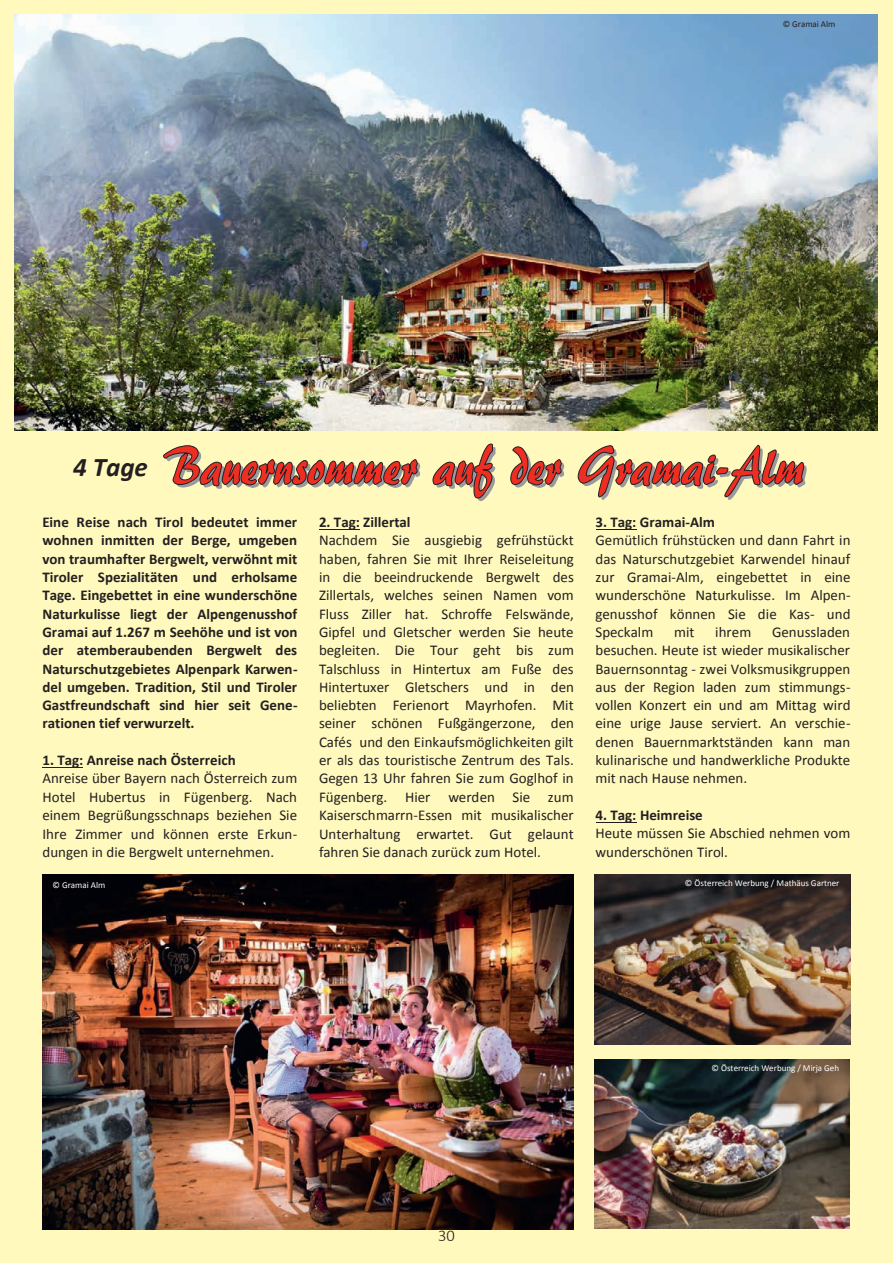
<style>
.page{position:relative;width:893px;height:1263px;background:#fff9bd}
.page>*{position:absolute;margin:0;border:0;box-sizing:border-box;transform-origin:0 0}
.t1{font:italic 700 27px "Calibri";color:#231f20}
.t2{font:300 16.5px "Calibri";color:#231f20}
.t3{font:15px/18.3px "Calibri";color:#231f20;text-align:justify}
.t4{font:700 15px/18.3px "Calibri";color:#231f20;text-align:justify}
.t5{font:9px "Calibri";color:#fff}
.t6{font:9px "Calibri";color:#231f20}
</style>
<div class="page">
<img style="left:14px;top:15px;width:863px;height:415px">
<svg style="left:163px;top:445px;width:257px;height:44px"></svg>
<svg style="left:433px;top:444px;width:63px;height:57px"></svg>
<svg style="left:510px;top:446px;width:54px;height:42px"></svg>
<svg style="left:578px;top:445px;width:229px;height:55px"></svg>
<img style="left:595px;top:1060px;width:254px;height:169px">
<img style="left:42px;top:875px;width:531px;height:354px">
<img style="left:595px;top:874px;width:255px;height:171px">
<hr style="left:42px;top:767px;width:41px;height:1px;background:#231f20">
<hr style="left:319px;top:529px;width:41px;height:1px;background:#231f20">
<hr style="left:596px;top:529px;width:40px;height:1px;background:#231f20">
<hr style="left:596px;top:822px;width:40px;height:1px;background:#231f20">
<p class="t6" style="left:783px;top:18px;width:54px">© Gramai Alm</p>
<h1 class="t1" style="left:73px;top:450px;width:76px">4 Tage</h1>
<p class="t4" style="left:42px;top:513px;width:257px">Eine Reise nach Tirol bedeutet immer wohnen inmitten der Berge, umgeben von traumhafter Bergwelt, verwöhnt mit Tiroler Spezialitäten und erholsame Tage. Eingebettet in eine wunderschöne Naturkulisse liegt der Alpengenusshof Gramai auf 1.267 m Seehöhe und ist von der atemberaubenden Bergwelt des Naturschutzgebietes Alpenpark Karwen&shy;del umgeben. Tradition, Stil und Tiroler Gastfreundschaft sind hier seit Gene&shy;rationen tief verwurzelt.</p>
<p class="t4" style="left:42px;top:751px;width:195px">1. Tag: Anreise nach Österreich</p>
<p class="t3" style="left:42px;top:769px;width:257px">Anreise über Bayern nach Österreich zum Hotel Hubertus in Fügenberg. Nach einem Begrüßungsschnaps beziehen Sie Ihre Zimmer und können erste Erkun&shy;dungen in die Bergwelt unternehmen.</p>
<p class="t5" style="left:53px;top:879px;width:54px">© Gramai Alm</p>
<p class="t4" style="left:319px;top:513px;width:93px">2. Tag: Zillertal</p>
<p class="t3" style="left:319px;top:531px;width:257px">Nachdem Sie ausgiebig gefrühstückt haben, fahren Sie mit Ihrer Reiseleitung in die beeindruckende Bergwelt des Zillertals, welches seinen Namen vom Fluss Ziller hat. Schroffe Felswände, Gipfel und Gletscher werden Sie heute begleiten. Die Tour geht bis zum Talschluss in Hintertux am Fuße des Hintertuxer Gletschers und in den beliebten Ferienort Mayrhofen. Mit seiner schönen Fußgängerzone, den Cafés und den Einkaufsmöglichkeiten gilt er als das touristische Zentrum des Tals.<br>Gegen 13 Uhr fahren Sie zum Goglhof in Fügenberg. Hier werden Sie zum Kaiserschmarrn-Essen mit musikalischer Unterhaltung erwartet. Gut gelaunt fahren Sie danach zurück zum Hotel.</p>
<p class="t4" style="left:596px;top:513px;width:121px">3. Tag: Gramai-Alm</p>
<p class="t3" style="left:595px;top:531px;width:257px">Gemütlich frühstücken und dann Fahrt in das Naturschutzgebiet Karwendel hinauf zur Gramai-Alm, eingebettet in eine wunderschöne Naturkulisse. Im Alpen&shy;genusshof können Sie die Kas- und Speckalm</p>
<p class="t3" style="left:595px;top:623px;width:257px;text-indent:177px">Genussladen besuchen. Heute ist wieder musikalischer Bauernsonntag - zwei Volksmusikgruppen aus der Region laden zum stimmungs&shy;vollen Konzert ein und am Mittag wird eine urige Jause serviert. An verschie&shy;denen Bauernmarktständen kann man kulinarische und handwerkliche Produkte mit nach Hause nehmen.</p>
<p class="t4" style="left:595px;top:806px;width:109px">4. Tag: Heimreise</p>
<p class="t3" style="left:596px;top:824px;width:256px">Heute müssen Sie Abschied nehmen vom wunderschönen Tirol.</p>
<p class="t5" style="left:685px;top:877px;width:156px">© Österreich Werbung / Mathäus Gartner</p>
<p class="t3" style="left:674px;top:623px;width:22px">mit</p>
<p class="t3" style="left:715px;top:623px;width:38px">ihrem</p>
<p class="t2" style="left:438px;top:1225px;width:18px">30</p>
<p class="t3" style="left:439px;top:1234px;width:17px">30</p>
<p class="t5" style="left:711px;top:1062px;width:129px">© Österreich Werbung / Mirja Geh</p>
</div>
